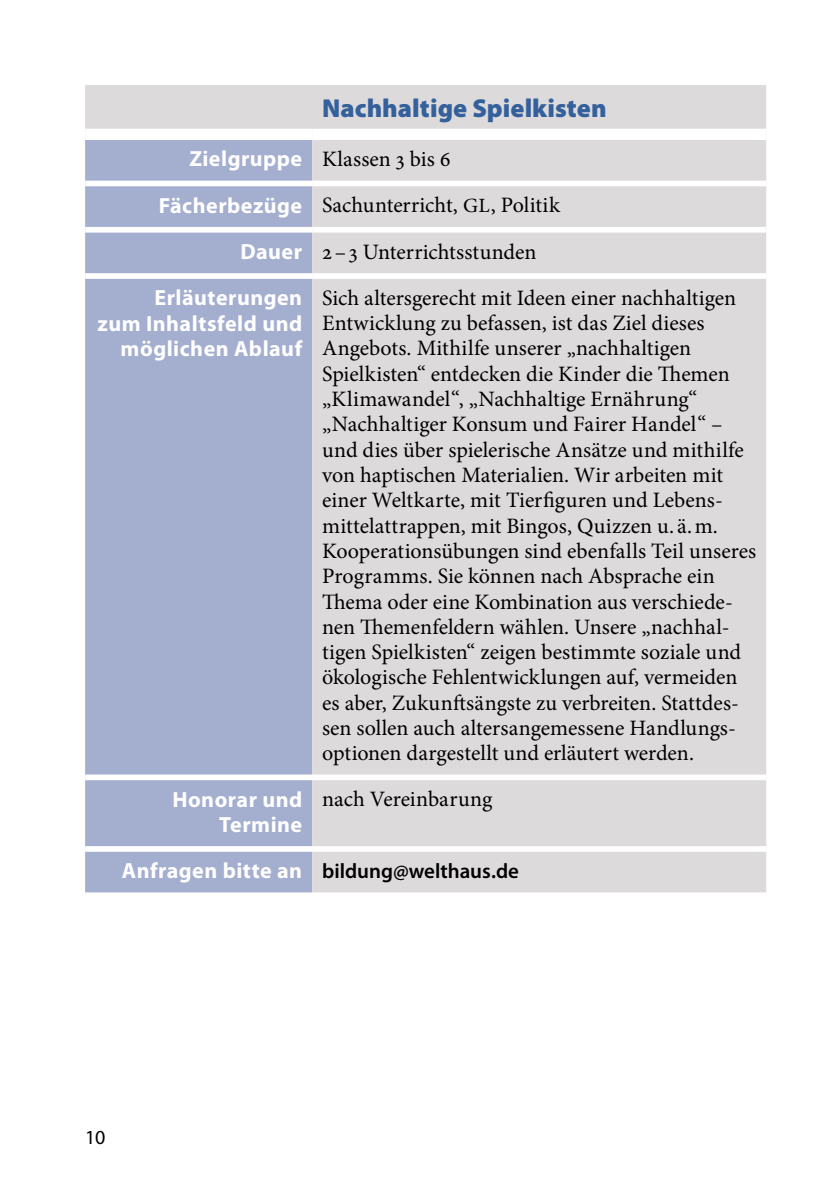
<style>
.page{position:relative;width:840px;height:1191px;background:#fff}
.page>*{position:absolute;margin:0;border:0;box-sizing:border-box;transform-origin:0 0}
.TabTitel_orange{font:900 26px "Myriad Pro";color:#34609b}
.TabText{font:22px/25.2px "Minion Pro";color:#000}
.TabRubriken{font:700 22px/25.4px "Myriad Pro";letter-spacing:.02em;color:#fff;text-align:right}
.TabText-2{font:600 20.8px "Myriad Pro";color:#000}
.t1{font:20px "Myriad Pro";color:#000}
.s1{font-size:20.2px}
</style>
<div class="page">
<div style="left:85px;top:85px;width:680px;height:44px;background:#dddadc"></div>
<div style="left:85px;top:140px;width:227px;height:752px;background:#a4aecf"></div>
<div style="left:312px;top:140px;width:453px;height:752px;background:#dddadc"></div>
<div style="left:85px;top:181px;width:227px;height:5px;background:#fff"></div>
<div style="left:312px;top:181px;width:453px;height:5px;background:#fff"></div>
<div style="left:85px;top:227px;width:227px;height:6px;background:#fff"></div>
<div style="left:312px;top:227px;width:453px;height:6px;background:#fff"></div>
<div style="left:85px;top:273px;width:227px;height:6px;background:#fff"></div>
<div style="left:312px;top:273px;width:453px;height:6px;background:#fff"></div>
<div style="left:85px;top:774px;width:227px;height:6px;background:#fff"></div>
<div style="left:312px;top:774px;width:453px;height:6px;background:#fff"></div>
<div style="left:85px;top:846px;width:227px;height:5px;background:#fff"></div>
<div style="left:312px;top:846px;width:453px;height:5px;background:#fff"></div>
<p class="TabTitel_orange" style="left:322px;top:94px;width:286px">Nachhaltige Spielkisten</p>
<p class="TabRubriken" style="left:189px;top:147px;width:114px">Zielgruppe</p>
<p class="TabText" style="left:322px;top:146px;width:130px">Klassen 3 bis 6</p>
<p class="TabRubriken" style="left:159px;top:193px;width:145px">Fächerbezüge</p>
<p class="TabText" style="left:322px;top:193px;width:239px">Sachunterricht, <span class="s1">GL</span>, Politik</p>
<p class="TabRubriken" style="left:240px;top:239px;width:63px">Dauer</p>
<p class="TabText" style="left:322px;top:239px;width:216px">2–3 Unterrichtsstunden</p>
<p class="TabRubriken" style="left:98px;top:285px;width:206px">Erläuterungen<br>zum Inhaltsfeld und möglichen Ablauf</p>
<p class="TabText" style="left:322px;top:285px;width:435px">Sich altersgerecht mit Ideen einer nachhaltigen Entwicklung zu befassen, ist das Ziel dieses Angebots. Mithilfe unserer „nachhaltigen Spielkisten“ entdecken die Kinder die Themen „Klimawandel“, „Nachhaltige Ernährung“ „Nachhaltiger Konsum und Fairer Handel“ – und dies über spielerische Ansätze und mithilfe von haptischen Materialien. Wir arbeiten mit einer Weltkarte, mit Tierfiguren und Lebens&shy;mittelattrappen, mit Bingos, Quizzen u. ä.m.<br>Kooperationsübungen sind ebenfalls Teil unseres Programms. Sie können nach Absprache ein Thema oder eine Kombination aus verschiede&shy;nen Themenfeldern wählen. Unsere „nachhal&shy;tigen Spielkisten“ zeigen bestimmte soziale und ökologische Fehlentwicklungen auf, vermeiden es aber, Zukunftsängste zu verbreiten. Stattdes&shy;sen sollen auch altersangemessene Handlungs&shy;optionen dargestellt und erläutert werden.</p>
<p class="TabRubriken" style="left:172px;top:787px;width:131px">Honorar und<br>Termine</p>
<p class="TabText" style="left:322px;top:786px;width:172px">nach Vereinbarung</p>
<p class="TabRubriken" style="left:122px;top:858px;width:182px">Anfragen bitte an</p>
<p class="TabText-2" style="left:322px;top:859px;width:198px">bildung@welthaus.de</p>
<p class="t1" style="left:85px;top:1126px;width:22px">10</p>
</div>
